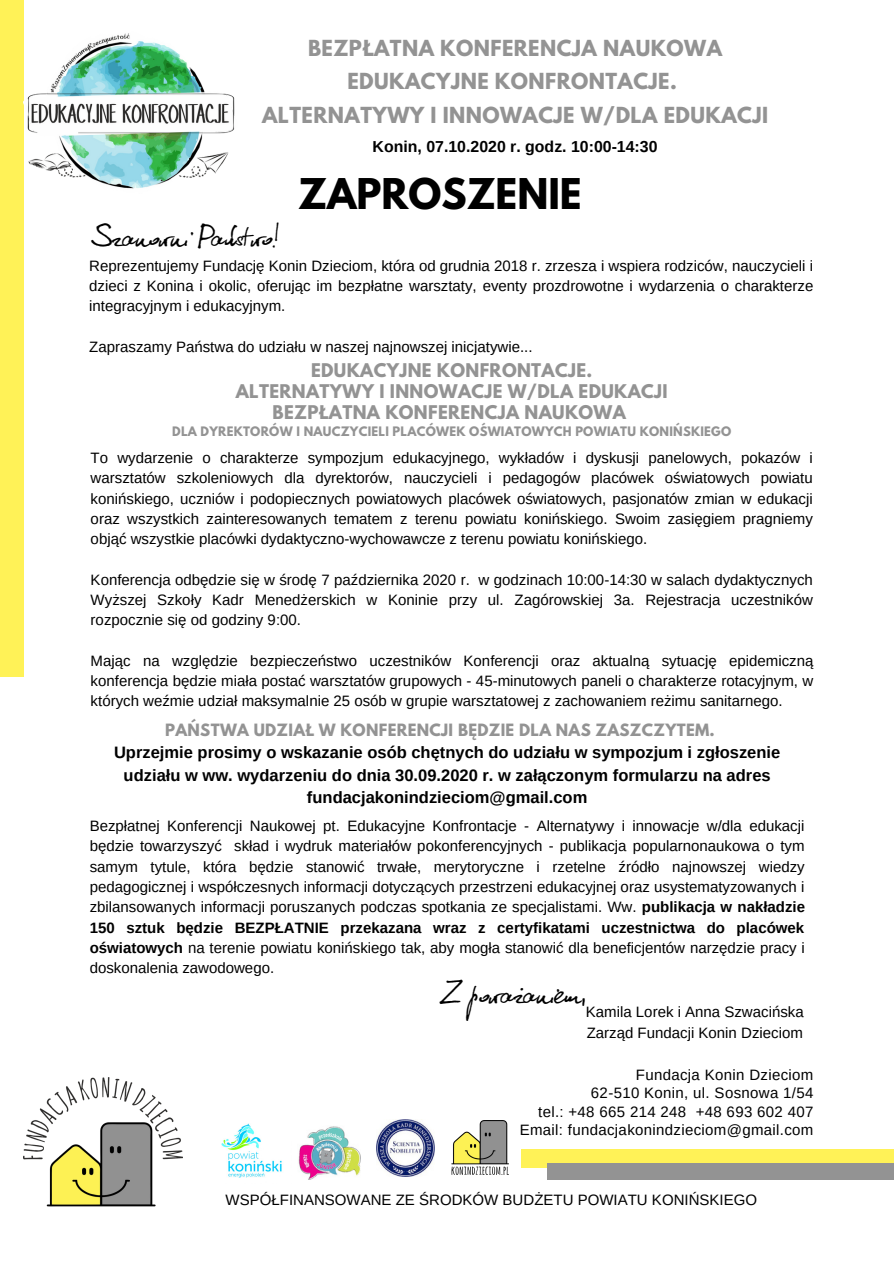
<style>
.page{position:relative;width:894px;height:1264px;background:#fff}
.page>*{position:absolute;margin:0;border:0;box-sizing:border-box;transform-origin:0 0}
.t1{font:37.5px "Kuba reczny";color:#000}
.t2{font:700 37.5px "League Spartan";color:#000}
.t3{font:700 19.65px/33.3px "League Spartan";letter-spacing:.02em;color:#939393;text-align:center}
.t4{font:700 16.8px/21.3px "League Spartan";letter-spacing:.02em;color:#939393;text-align:center}
.t5{font:700 16.5px/22.5px "Arimo";color:#000;text-align:center}
.t6{font:700 15.9px "Arimo";color:#000}
.t7{font:15px/20.2px "Arimo";color:#000;text-align:justify}
.t8{font:15px/18.5px "Arimo";letter-spacing:.02em;color:#000;text-align:right}
.t9{font:700 15px "League Spartan";letter-spacing:.02em;color:#939393}
.t10{font:700 11.55px "League Spartan";letter-spacing:.02em;color:#939393}
.s1{font-weight:700}
</style>
<div class="page">
<div style="left:0;top:0;width:24px;height:676px;background:#fff257"></div>
<div style="left:521px;top:1149px;width:372px;height:18px;background:#fff257"></div>
<div style="left:547px;top:1162px;width:346px;height:17px;background:#939393"></div>
<img style="left:24px;top:1077px;width:158px;height:130px">
<img style="left:27px;top:33px;width:208px;height:156px">
<img style="left:221px;top:1123px;width:61px;height:55px">
<img style="left:298px;top:1126px;width:62px;height:53px">
<img style="left:451px;top:1120px;width:57px;height:54px">
<img style="left:377px;top:1119px;width:57px;height:57px">
<h2 class="t3" style="left:262px;top:34px;width:507px">BEZPŁATNA KONFERENCJA NAUKOWA<br>EDUKACYJNE KONFRONTACJE.<br>ALTERNATYWY I INNOWACJE W/DLA EDUKACJI</h2>
<p class="t6" style="left:372px;top:137px;width:286px">Konin, 07.10.2020 r. godz. 10:00-14:30</p>
<h1 class="t1" style="left:93px;top:222px;width:188px">Szanowni Pañstwo!</h1>
<h1 class="t2" style="left:298px;top:175px;width:285px">ZAPROSZENIE</h1>
<p class="t7" style="left:89px;top:255px;width:725px">Reprezentujemy Fundację Konin Dzieciom, która od grudnia 2018 r. zrzesza i wspiera rodziców, nauczycieli i dzieci z Konina i okolic, oferując im bezpłatne warsztaty, eventy prozdrowotne i wydarzenia o charakterze integracyjnym i edukacyjnym.</p>
<p class="t7" style="left:89px;top:336px;width:444px">Zapraszamy Państwa do udziału w naszej najnowszej inicjatywie...</p>
<p class="t4" style="left:236px;top:361px;width:433px">EDUKACYJNE KONFRONTACJE.<br>ALTERNATYWY I INNOWACJE W/DLA EDUKACJI<br>BEZPŁATNA KONFERENCJA NAUKOWA</p>
<p class="t10" style="left:172px;top:425px;width:560px">DLA DYREKTORÓW I NAUCZYCIELI PLACÓWEK OŚWIATOWYCH POWIATU KONIŃSKIEGO</p>
<p class="t7" style="left:91px;top:448px;width:723px">To wydarzenie o charakterze sympozjum edukacyjnego, wykładów i dyskusji panelowych, pokazów i warsztatów szkoleniowych dla dyrektorów, nauczycieli i pedagogów placówek oświatowych powiatu konińskiego, uczniów i podopiecznych powiatowych placówek oświatowych, pasjonatów zmian w edukacji oraz wszystkich zainteresowanych tematem z terenu powiatu konińskiego. Swoim zasięgiem pragniemy objąć wszystkie placówki dydaktyczno-wychowawcze z terenu powiatu konińskiego.</p>
<p class="t7" style="left:91px;top:569px;width:723px">Konferencja odbędzie się w środę 7 października 2020 r. w godzinach 10:00-14:30 w salach dydaktycznych Wyższej Szkoły Kadr Menedżerskich w Koninie przy ul. Zagórowskiej 3a. Rejestracja uczestników rozpocznie się od godziny 9:00.</p>
<p class="t7" style="left:91px;top:650px;width:724px">Mając na względzie bezpieczeństwo uczestników Konferencji oraz aktualną sytuację epidemiczną konferencja będzie miała postać warsztatów grupowych - 45-minutowych paneli o charakterze rotacyjnym, w których weźmie udział maksymalnie 25 osób w grupie warsztatowej z zachowaniem reżimu sanitarnego.</p>
<p class="t9" style="left:165px;top:723px;width:551px">PAŃSTWA UDZIAŁ W KONFERENCJI BĘDZIE DLA NAS ZASZCZYTEM.</p>
<p class="t5" style="left:114px;top:741px;width:667px">Uprzejmie prosimy o wskazanie osób chętnych do udziału w sympozjum i zgłoszenie udziału w ww. wydarzeniu do dnia 30.09.2020 r. w załączonym formularzu na adres fundacjakonindzieciom@gmail.com</p>
<p class="t7" style="left:90px;top:815px;width:716px">Bezpłatnej Konferencji Naukowej pt. Edukacyjne Konfrontacje - Alternatywy i innowacje w/dla edukacji będzie towarzyszyć skład i wydruk materiałów pokonferencyjnych - publikacja popularnonaukowa o tym samym tytule, która będzie stanowić trwałe, merytoryczne i rzetelne źródło najnowszej wiedzy pedagogicznej i współczesnych informacji dotyczących przestrzeni edukacyjnej oraz usystematyzowanych i zbilansowanych informacji poruszanych podczas spotkania ze specjalistami. Ww. <span class="s1">publikacja w nakładzie 150 sztuk będzie BEZPŁATNIE przekazana wraz z certyfikatami uczestnictwa do placówek oświatowych</span> na terenie powiatu konińskiego tak, aby mogła stanowić dla beneficjentów narzędzie pracy i doskonalenia zawodowego.</p>
<h1 class="t1" style="left:440px;top:979px;width:147px">Z powa¿aniem,</h1>
<p class="t7" style="left:585px;top:1002px;width:219px">Kamila Lorek i Anna Szwacińska<br>Zarząd Fundacji Konin Dzieciom</p>
<p class="t8" style="left:519px;top:1065px;width:295px">Fundacja Konin Dzieciom<br>62-510 Konin, ul. Sosnowa 1/54<br>tel.: +48 665 214 248 +48 693 602 407<br>Email: fundacjakonindzieciom@gmail.com</p>
<p class="t7" style="left:225px;top:1189px;width:533px">WSPÓŁFINANSOWANE ZE ŚRODKÓW BUDŻETU POWIATU KONIŃSKIEGO</p>
</div>
